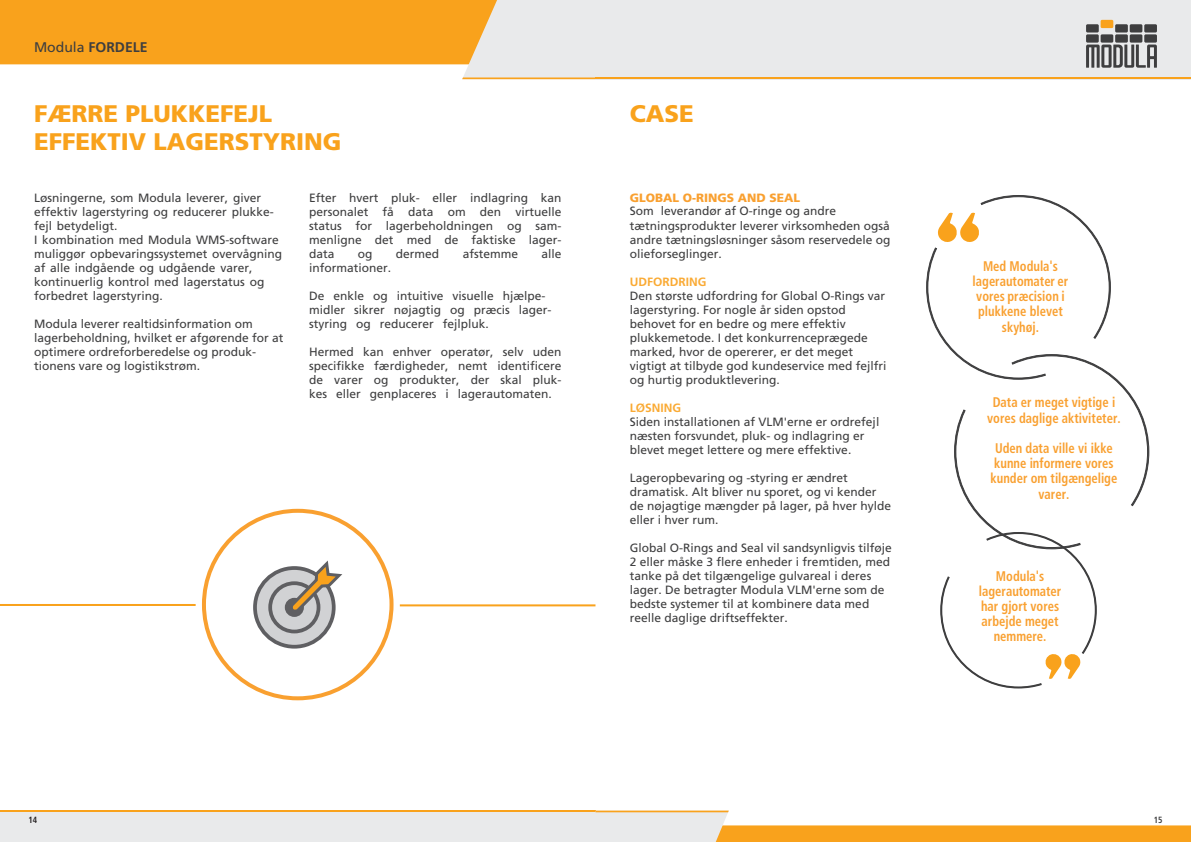
<style>
.page{position:relative;width:1191px;height:842px;background:#fff}
.page>*{position:absolute;margin:0;border:0;box-sizing:border-box;transform-origin:0 0}
.t1{font:900 24px/28px "Frutiger LT Std";color:#f9a21c}
.t2{font:700 condensed 14px/15.2px "Frutiger LT Std";color:#f9a030;text-align:center;scale:.9 1}
.t3{font:700 14px "Frutiger LT Std";color:#3e3e3f}
.t4{font:12px/14px "Frutiger LT Std";color:#3e3e3f}
.t5{font:900 12px "Frutiger LT Std";color:#f9a030}
.t6{font:700 12px "Frutiger LT Std";color:#faaa34}
.t7{font:700 condensed 9px "Frutiger LT Std";color:#231f20;scale:.94 1}
.t8{font:700 condensed 9px "Frutiger LT Std";color:#3e3e3f;scale:.94 1}
.s1{font-weight:400}
</style>
<div class="page">
<div style="left:0;top:811px;width:595px;height:31px;background:#e9eaeb"></div>
<hr style="left:0;top:811px;width:595px;height:1px;background:#f9a21c">
<svg style="left:0;top:0;width:595px;height:79px"></svg>
<svg style="left:255px;top:568px;width:79px;height:79px;fill:#d1d2d4"></svg>
<div style="left:253px;top:566px;width:82px;height:83px;border:4px solid #5f5f62;border-radius:50%"></div>
<div style="left:268px;top:581px;width:52px;height:52px;border:4px solid #5f5f62;border-radius:50%"></div>
<div style="left:285px;top:598px;width:19px;height:19px;border:4px solid #5f5f62;border-radius:50%"></div>
<svg style="left:289px;top:560px;width:54px;height:58px"></svg>
<hr style="left:0;top:604px;width:196px;height:2px;background:#f9a21c">
<hr style="left:400px;top:604px;width:195px;height:2px;background:#f9a21c">
<div style="left:202px;top:509px;width:191px;height:191px;border:4px solid #f9a030;border-radius:50%"></div>
<svg style="left:595px;top:811px;width:596px;height:31px"></svg>
<div style="left:595px;top:0;width:596px;height:79px;background:#e9eaeb"></div>
<hr style="left:595px;top:77px;width:596px;height:2px;background:#f9a21c">
<div style="left:1086px;top:24px;width:12px;height:9px;background:#3e3e3f"></div>
<div style="left:1100px;top:20px;width:13px;height:8px;background:#f9a21c"></div>
<div style="left:1115px;top:24px;width:12px;height:9px;background:#3e3e3f"></div>
<div style="left:1129px;top:24px;width:13px;height:9px;background:#3e3e3f"></div>
<div style="left:1144px;top:24px;width:13px;height:9px;background:#3e3e3f"></div>
<div style="left:1086px;top:34px;width:12px;height:9px;background:#3e3e3f"></div>
<div style="left:1100px;top:34px;width:13px;height:9px;background:#3e3e3f"></div>
<div style="left:1115px;top:34px;width:12px;height:9px;background:#3e3e3f"></div>
<div style="left:1129px;top:34px;width:13px;height:9px;background:#3e3e3f"></div>
<div style="left:1144px;top:34px;width:13px;height:9px;background:#3e3e3f"></div>
<svg style="left:1086px;top:45px;width:70px;height:23px"></svg>
<svg style="left:926px;top:195px;width:223px;height:494px"></svg>
<p class="t3" style="left:34px;top:39px;width:115px"><span class="s1">Modula</span> FORDELE</p>
<h1 class="t1" style="left:34px;top:99px;width:309px">FÆRRE PLUKKEFEJL<br>EFFEKTIV LAGERSTYRING</h1>
<p class="t4" style="left:34px;top:191px;width:250px">Løsningerne, som Modula leverer, giver effektiv lagerstyring og reducerer plukke&shy;fejl betydeligt.<br>I kombination med Modula WMS-software muliggør opbevaringssystemet overvågning af alle indgående og udgående varer, kontinuerlig kontrol med lagerstatus og forbedret lagerstyring.</p>
<p class="t4" style="left:34px;top:317px;width:251px">Modula leverer realtidsinformation om lagerbeholdning, hvilket er afgørende for at optimere ordreforberedelse og produk&shy;tionens vare og logistikstrøm.</p>
<p class="t4" style="left:309px;top:191px;width:254px;text-align:justify">Efter hvert pluk- eller indlagring kan personalet få data om den virtuelle status for lagerbeholdningen og sam&shy;menligne det med de faktiske lager&shy;data</p>
<p class="t4" style="left:358px;top:247px;width:16px">og</p>
<p class="t4" style="left:396px;top:247px;width:45px">dermed</p>
<p class="t4" style="left:463px;top:247px;width:57px">afstemme</p>
<p class="t4" style="left:541px;top:247px;width:22px">alle</p>
<p class="t4" style="left:309px;top:261px;width:84px">informationer.</p>
<p class="t4" style="left:309px;top:289px;width:244px">De enkle og intuitive visuelle hjælpe&shy;midler sikrer nøjagtig og præcis lager&shy;styring og reducerer fejlpluk.</p>
<p class="t4" style="left:309px;top:345px;width:254px;text-align:justify">Hermed kan enhver operatør, selv uden specifikke færdigheder, nemt identificere de varer og produkter, der skal pluk&shy;kes eller genplaceres i lagerautomaten.</p>
<h1 class="t1" style="left:630px;top:100px;width:66px">CASE</h1>
<p class="t5" style="left:630px;top:190px;width:172px">GLOBAL O-RINGS AND SEAL</p>
<p class="t4" style="left:630px;top:204px;width:262px">Som leverandør af O-ringe og andre tætningsprodukter leverer virksomheden også andre tætningsløsninger såsom reservedele og olieforseglinger.</p>
<p class="t6" style="left:630px;top:275px;width:78px">UDFORDRING</p>
<p class="t4" style="left:630px;top:289px;width:258px">Den største udfordring for Global O-Rings var lagerstyring. For nogle år siden opstod behovet for en bedre og mere effektiv plukkemetode. I det konkurrenceprægede marked, hvor de opererer, er det meget vigtigt at tilbyde god kundeservice med fejlfri og hurtig produktlevering.</p>
<p class="t6" style="left:630px;top:401px;width:53px">LØSNING</p>
<p class="t4" style="left:630px;top:415px;width:251px">Siden installationen af VLM'erne er ordrefejl næsten forsvundet, pluk- og indlagring er blevet meget lettere og mere effektive.</p>
<p class="t4" style="left:630px;top:471px;width:263px">Lageropbevaring og -styring er ændret dramatisk. Alt bliver nu sporet, og vi kender de nøjagtige mængder på lager, på hver hylde eller i hver rum.</p>
<p class="t4" style="left:630px;top:541px;width:264px">Global O-Rings and Seal vil sandsynligvis tilføje 2 eller måske 3 flere enheder i fremtiden, med tanke på det tilgængelige gulvareal i deres lager. De betragter Modula VLM'erne som de bedste systemer til at kombinere data med reelle daglige driftseffekter.</p>
<p class="t7" style="left:28px;top:814px;width:11px">14</p>
<p class="t2" style="left:972px;top:258px;width:108px">Med Modula's lagerautomater er vores præcision i plukkene blevet skyhøj.</p>
<p class="t2" style="left:987px;top:395px;width:150px">Data er meget vigtige i vores daglige aktiviteter.</p>
<p class="t2" style="left:990px;top:440px;width:142px">Uden data ville vi ikke kunne informere vores kunder om tilgængelige varer.</p>
<p class="t2" style="left:979px;top:568px;width:93px">Modula's lagerautomater har gjort vores arbejde meget nemmere.</p>
<p class="t8" style="left:1153px;top:814px;width:11px">15</p>
</div>
